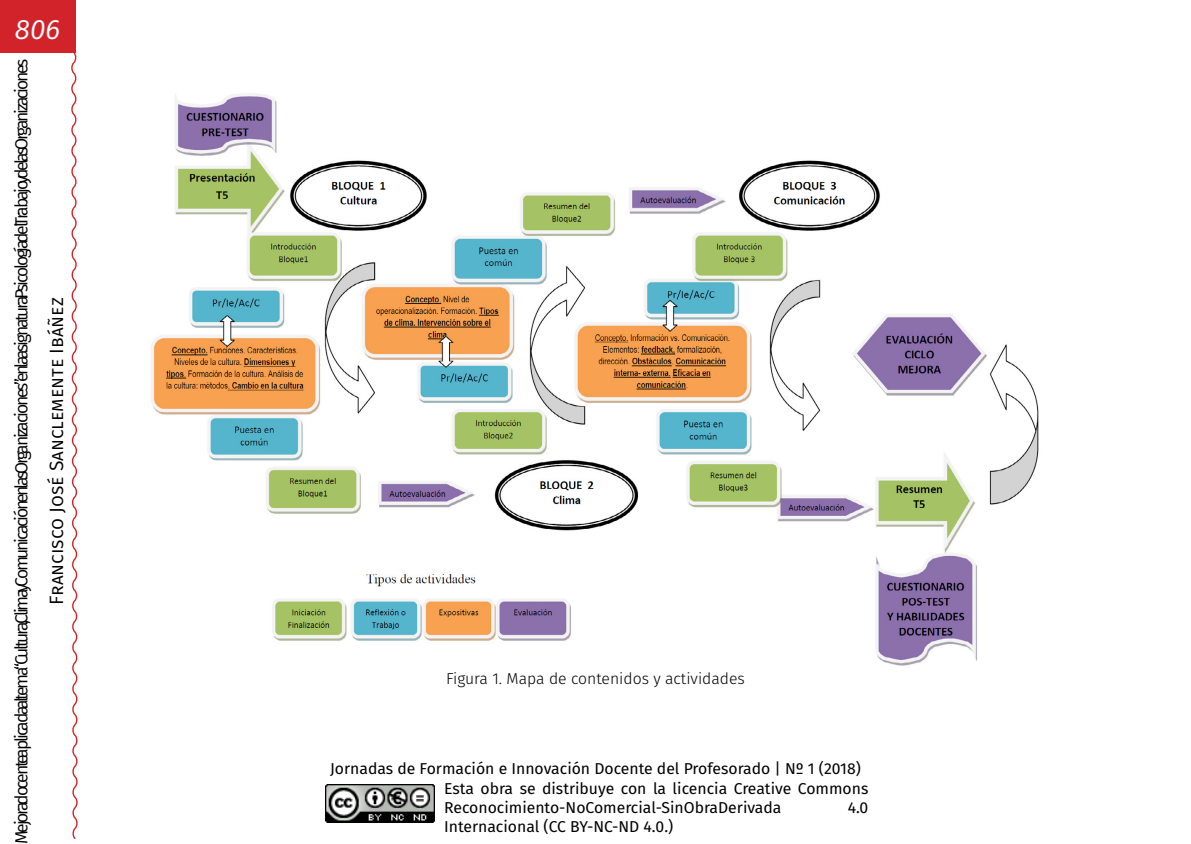
<style>
.page{position:relative;width:1191px;height:844px;background:#fff}
.page>*{position:absolute;margin:0;border:0;box-sizing:border-box;transform-origin:0 0}
.t1{font:italic 28px "Fira Sans";color:#fff}
.t2{font:19.25px "Fira Sans";color:#000}
.t3{font:17.5px "Fira Sans";letter-spacing:-.125em;color:#000}
.t4{font:15.75px/19.2px "Fira Sans";color:#000}
._95_Pies_de_fotos_ce{font:300 15.75px "Fira Sans";color:#000}
</style>
<div class="page">
<div style="left:0;top:0;width:75px;height:52px;background:#d2232a"></div>
<svg style="left:69px;top:50px;width:9px;height:789px"></svg>
<img style="left:325px;top:784px;width:109px;height:38px">
<img style="left:151px;top:93px;width:888px;height:573px">
<h1 class="t1" style="left:15px;top:9px;width:47px">806</h1>
<p class="t3" style="left:8px;top:843px;width:787px;rotate:-90deg">Mejora docente aplicada altema “Cultura,Clima y Comunicación en las Organizaciones” en la asignatura Psicología delTrabajo y de las Organizaciones</p>
<p class="t2" style="left:42px;top:604px;width:309px;rotate:-90deg">Francisco José Sanclemente Ibáñez</p>
<p class="_95_Pies_de_fotos_ce" style="left:446px;top:667px;width:300px">Figura 1. Mapa de contenidos y actividades</p>
<p class="t4" style="left:444px;top:758px;width:426px;text-indent:-114px">Jornadas de Formación e Innovación Docente del Profesorado | Nº 1 (2018)<br>Esta obra se distribuye con la licencia Creative Commons<br>Reconocimiento-NoComercial-SinObraDerivada</p>
<p class="t4" style="left:847px;top:797px;width:22px">4.0</p>
<p class="t4" style="left:444px;top:816px;width:231px">Internacional (CC BY-NC-ND 4.0.)</p>
</div>
